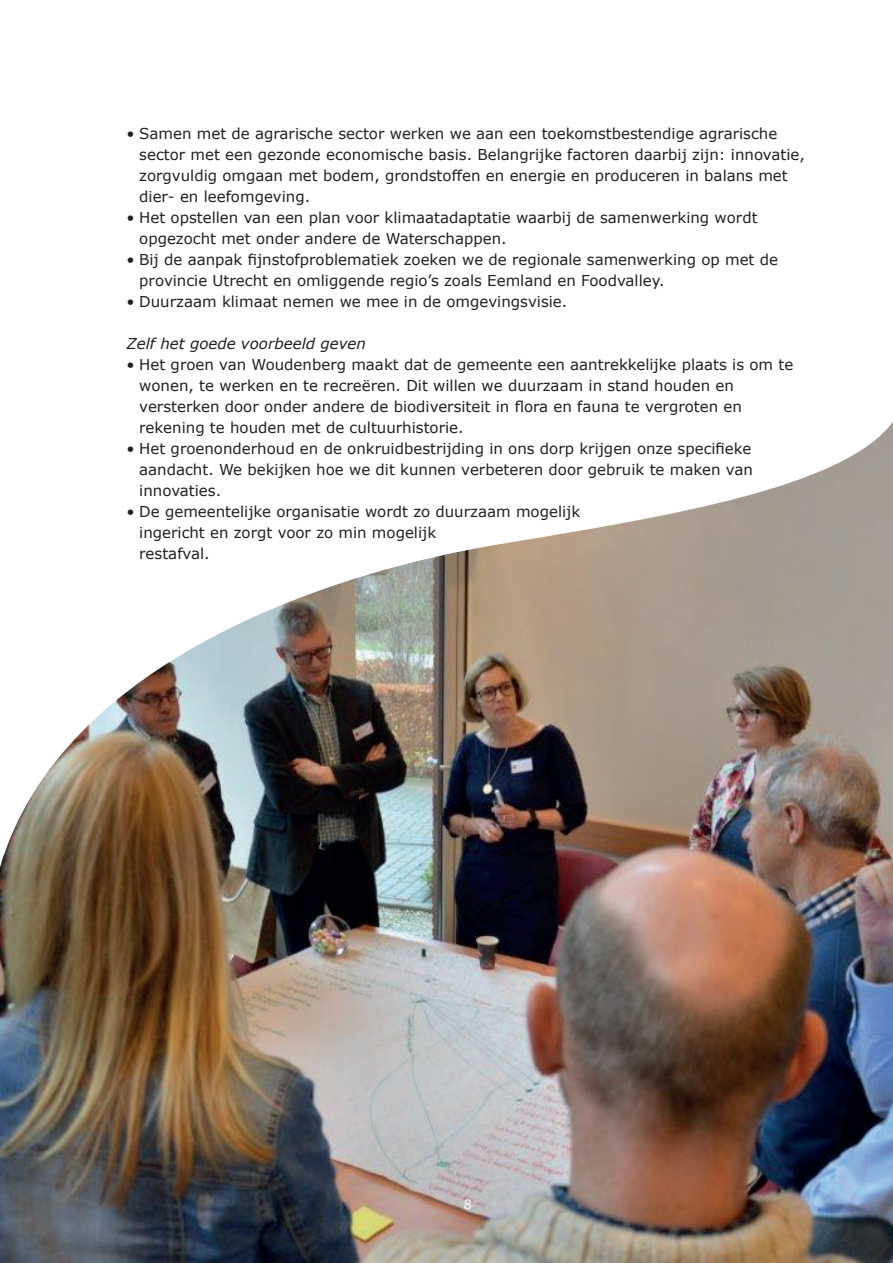
<style>
.page{position:relative;width:893px;height:1263px;background:#fff}
.page>*{position:absolute;margin:0;border:0;box-sizing:border-box;transform-origin:0 0}
.t1{font:15px/21px "Verdana";color:#231f20}
.t2{font:italic 15px "Verdana";color:#231f20}
.t3{font:13.5px "Georgia";color:#fff}
</style>
<div class="page">
<img style="left:0;top:422px;width:893px;height:841px">
<p class="t1" style="left:139px;top:123px;width:667px;text-indent:-13px">• Samen met de agrarische sector werken we aan een toekomstbestendige agrarische sector met een gezonde economische basis. Belangrijke factoren daarbij zijn: innovatie, zorgvuldig omgaan met bodem, grondstoffen en energie en produceren in balans met dier- en leefomgeving.</p>
<p class="t1" style="left:139px;top:207px;width:620px;text-indent:-13px">• Het opstellen van een plan voor klimaatadaptatie waarbij de samenwerking wordt opgezocht met onder andere de Waterschappen.</p>
<p class="t1" style="left:139px;top:249px;width:640px;text-indent:-13px">• Bij de aanpak fijnstofproblematiek zoeken we de regionale samenwerking op met de provincie Utrecht en omliggende regio’s zoals Eemland en Foodvalley.</p>
<p class="t1" style="left:126px;top:291px;width:442px">• Duurzaam klimaat nemen we mee in de omgevingsvisie.</p>
<p class="t2" style="left:126px;top:334px;width:241px">Zelf het goede voorbeeld geven</p>
<p class="t1" style="left:139px;top:354px;width:655px;text-indent:-13px">• Het groen van Woudenberg maakt dat de gemeente een aantrekkelijke plaats is om te wonen, te werken en te recreëren. Dit willen we duurzaam in stand houden en versterken door onder andere de biodiversiteit in flora en fauna te vergroten en rekening te houden met de cultuurhistorie.</p>
<p class="t1" style="left:139px;top:438px;width:615px;text-align:justify;text-indent:-13px">• Het groenonderhoud en de onkruidbestrijding in ons dorp krijgen onze specifieke aandacht. We bekijken hoe we dit kunnen verbeteren door gebruik te maken van innovaties.</p>
<p class="t1" style="left:139px;top:501px;width:442px;text-indent:-13px">• De gemeentelijke organisatie wordt zo duurzaam mogelijk ingericht en zorgt voor zo min mogelijk<br>restafval.</p>
<p class="t3" style="left:464px;top:1195px;width:10px">8</p>
</div>
